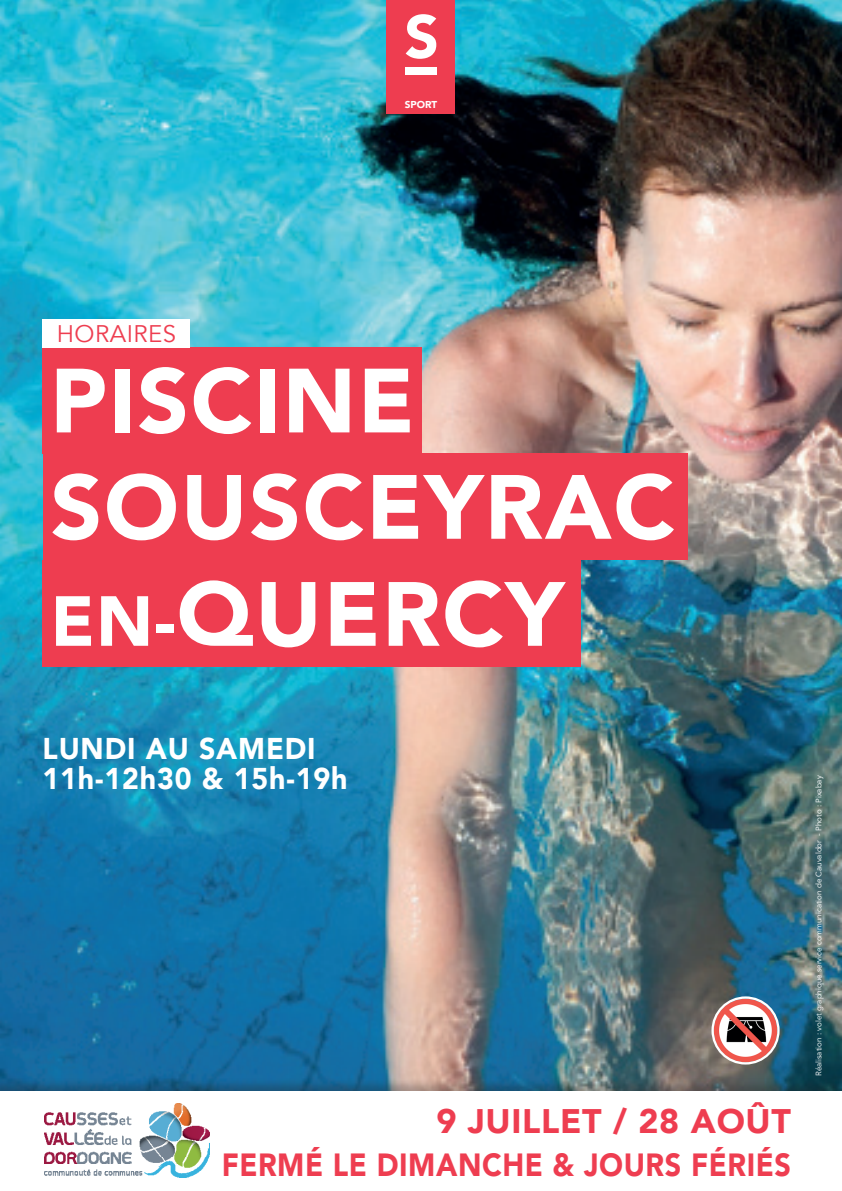
<style>
.page{position:relative;width:842px;height:1191px;background:#fff}
.page>*{position:absolute;margin:0;border:0;box-sizing:border-box;transform-origin:0 0}
.t1{font:900 90px/107px "Avenir";letter-spacing:.02em;color:#fff}
.t2{font:900 34px "Avenir";letter-spacing:.02em;color:#ee3d50}
.t3{font:900 32px "Avenir";letter-spacing:.02em;color:#ee3d50;scale:.9 1}
.t4{font:900 30px/30px "Avenir";letter-spacing:.03em;color:#fff;scale:.95 1}
.t5{font:24px "Avenir";letter-spacing:.02em;color:#ee3d50}
.t6{font:900 10px "Avenir";color:#fff}
.t7{font:8px "Avenir";color:#fff}
.s1{font-size:70px}
</style>
<div class="page">
<img style="left:0;top:0;width:842px;height:1078px">
<div style="left:0;top:1078px;width:842px;height:113px;background:#231f20;opacity:.3"></div>
<div style="left:0;top:1091px;width:842px;height:100px;background:#fff"></div>
<img style="left:45px;top:1103px;width:165px;height:74px">
<div style="left:43px;top:347px;width:379px;height:107px;background:#ee3d50"></div>
<div style="left:43px;top:560px;width:538px;height:106px;background:#ee3d50"></div>
<div style="left:387px;top:0;width:68px;height:113px;background:#ee3d50"></div>
<div style="left:405px;top:67px;width:32px;height:8px;background:#fff"></div>
<svg style="left:406px;top:14px;width:30px;height:45px"></svg>
<div style="left:43px;top:454px;width:644px;height:106px;background:#ee3d50"></div>
<img style="left:714px;top:998px;width:63px;height:64px;border-radius:32px">
<div style="left:711px;top:996px;width:69px;height:68px;border:2px solid #fff;border-radius:50%"></div>
<div style="left:43px;top:319px;width:147px;height:28px;background:#fff"></div>
<p class="t6" style="left:405px;top:96px;width:34px">SPORT</p>
<h3 class="t5" style="left:57px;top:319px;width:121px">HORAIRES</h3>
<h1 class="t1" style="left:50px;top:345px;width:366px">PISCINE</h1>
<h1 class="t1" style="left:51px;top:451px;width:626px">SOUSCEYRAC<br><span class="s1">EN-</span>QUERCY</h1>
<h3 class="t4" style="left:43px;top:732px;width:322px">LUNDI AU SAMEDI<br>11h-12h30 &amp; 15h-19h</h3>
<h2 class="t2" style="left:436px;top:1091px;width:356px">9 JUILLET / 28 AOÛT</h2>
<h3 class="t3" style="left:222px;top:1137px;width:634px">FERMÉ LE DIMANCHE &amp; JOURS FÉRIÉS</h3>
<p class="t7" style="left:814px;top:1076px;width:302px;rotate:-90deg">Réalisation : volet graphique service communication de Cauvaldor - Photo : Pixabay</p>
</div>
